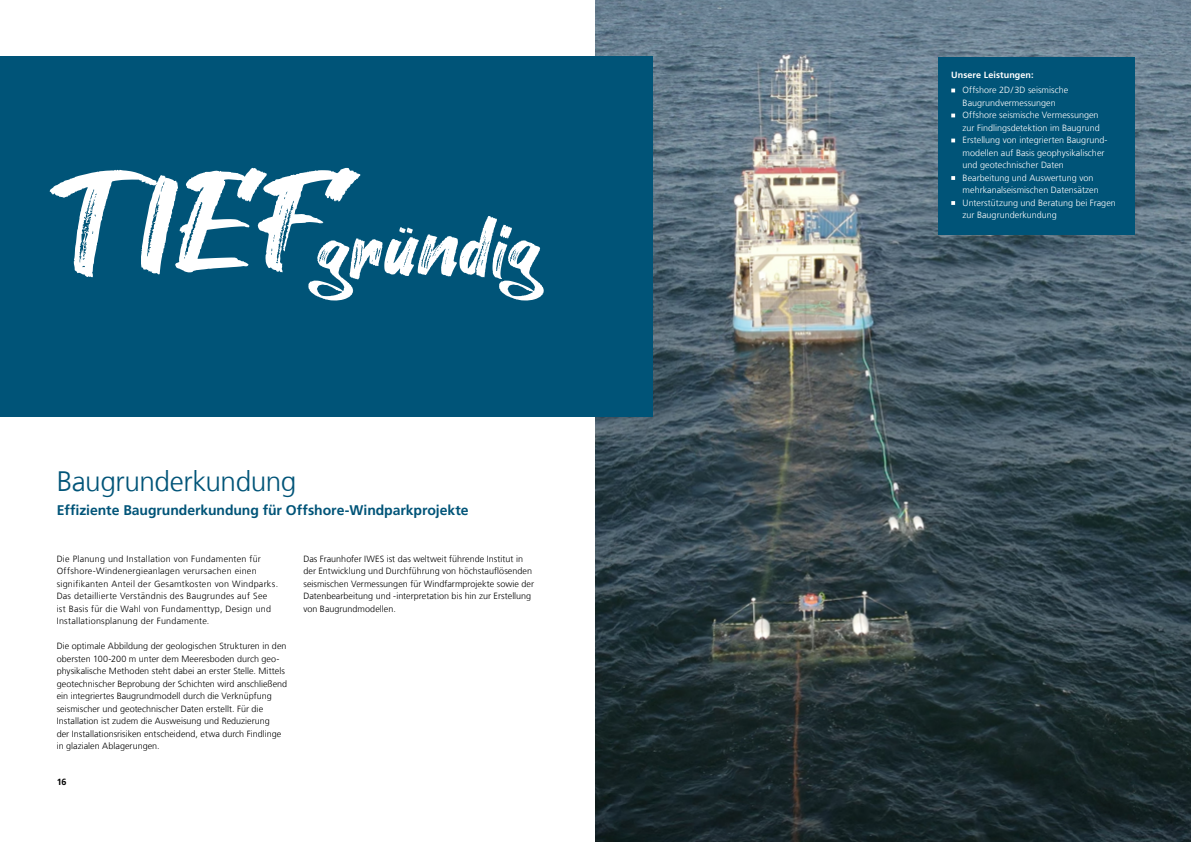
<style>
.page{position:relative;width:1191px;height:842px;background:#fff}
.page>*{position:absolute;margin:0;border:0;box-sizing:border-box;transform-origin:0 0}
.Master_Absatzformat{font:137.7px "Hey August";color:#fff}
.Master_Absatzformat-2{font:86.1px "Hey August";letter-spacing:.005em;color:#fff}
.Master_Absatzformat-3{font:300 28px "Frutiger LT Com";letter-spacing:-.015em;color:#005478}
.Master_Absatzformat-4{font:700 14px "Frutiger LT Com";letter-spacing:-.005em;color:#005478}
.Zwischenueberschrift_10_12_5_gruen_bold_{font:300 9px/12.5px "Frutiger LT Com";letter-spacing:.01em;color:#000}
.Aufzaehlung_9_12_5_schwarz_Kopie{font:300 9px/12.5px "Frutiger LT Com";color:#fff}
.Fliesstext_9_12_5_schwarz{font:300 9px/12.5px "Frutiger LT Com";color:#000}
.Fliesstext_9_12_5_schwarz-2{font:700 9px "Frutiger LT Com";letter-spacing:.01em;color:#fff}
.t1{font:700 9px "Frutiger LT Com";color:#000}
</style>
<div class="page">
<img style="left:595px;top:0;width:596px;height:842px">
<div style="left:0;top:57px;width:652px;height:360px;background:#005478"></div>
<div style="left:938px;top:57px;width:196px;height:177px;background:#005478"></div>
<svg style="left:951px;top:89px;width:5px;height:3px"></svg>
<svg style="left:951px;top:114px;width:5px;height:3px"></svg>
<svg style="left:951px;top:139px;width:5px;height:3px"></svg>
<svg style="left:951px;top:176px;width:5px;height:4px"></svg>
<svg style="left:951px;top:201px;width:5px;height:4px"></svg>
<p class="Master_Absatzformat" style="left:51px;top:150px;width:278px">T IEF</p>
<p class="Master_Absatzformat-2" style="left:317px;top:203px;width:226px">gründig</p>
<p class="Master_Absatzformat-3" style="left:57px;top:465px;width:241px">Baugrunderkundung</p>
<p class="Master_Absatzformat-4" style="left:57px;top:502px;width:413px">Effiziente Baugrunderkundung für Offshore-Windparkprojekte</p>
<p class="Zwischenueberschrift_10_12_5_gruen_bold_" style="left:57px;top:552px;width:223px">Die Planung und Installation von Fundamenten für Offshore-Windenergieanlagen verursachen einen signifikanten Anteil der Gesamtkosten von Windparks.<br>Das detaillierte Verständnis des Baugrundes auf See ist Basis für die Wahl von Fundamenttyp, Design und Installationsplanung der Fundamente.</p>
<p class="Zwischenueberschrift_10_12_5_gruen_bold_" style="left:57px;top:640px;width:232px">Die optimale Abbildung der geologischen Strukturen in den obersten 100-200 m unter dem Meeresboden durch geo&shy;physikalische Methoden steht dabei an erster Stelle. Mittels geotechnischer Beprobung der Schichten wird anschließend ein integriertes Baugrundmodell durch die Verknüpfung seismischer und geotechnischer Daten erstellt. Für die Installation ist zudem die Ausweisung und Reduzierung<br>der Installationsrisiken entscheidend, etwa durch Findlinge in glazialen Ablagerungen.</p>
<p class="t1" style="left:57px;top:776px;width:11px">16</p>
<p class="Fliesstext_9_12_5_schwarz" style="left:303px;top:552px;width:232px">Das Fraunhofer IWES ist das weltweit führende Institut in der Entwicklung und Durchführung von höchstauflösenden seismischen Vermessungen für Windfarmprojekte sowie der Datenbearbeitung und -interpretation bis hin zur Erstellung von Baugrundmodellen.</p>
<p class="Fliesstext_9_12_5_schwarz-2" style="left:951px;top:70px;width:84px">Unsere Leistungen:</p>
<p class="Aufzaehlung_9_12_5_schwarz_Kopie" style="left:962px;top:84px;width:107px">Offshore 2D/3D seismische<br>Baugrundvermessungen</p>
<p class="Aufzaehlung_9_12_5_schwarz_Kopie" style="left:962px;top:109px;width:139px">Offshore seismische Vermessungen zur Findlingsdetektion im Baugrund</p>
<p class="Aufzaehlung_9_12_5_schwarz_Kopie" style="left:962px;top:134px;width:146px">Erstellung von integrierten Baugrund&shy;modellen auf Basis geophysikalischer und geotechnischer Daten</p>
<p class="Aufzaehlung_9_12_5_schwarz_Kopie" style="left:962px;top:172px;width:138px">Bearbeitung und Auswertung von mehrkanalseismischen Datensätzen</p>
<p class="Aufzaehlung_9_12_5_schwarz_Kopie" style="left:962px;top:197px;width:155px">Unterstützung und Beratung bei Fragen zur Baugrunderkundung</p>
</div>
